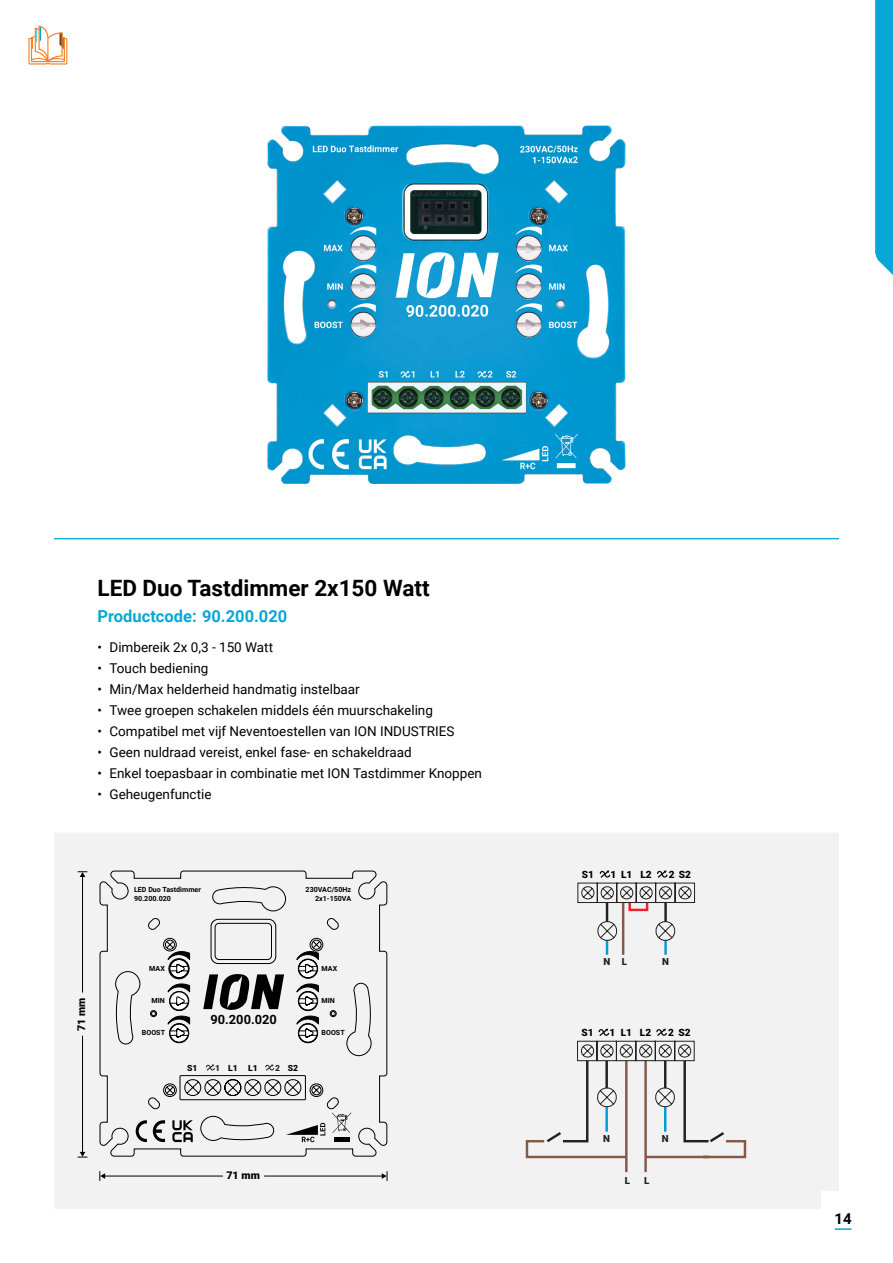
<style>
.page{position:relative;width:893px;height:1263px;background:#fff}
.page>*{position:absolute;margin:0;border:0;box-sizing:border-box;transform-origin:0 0}
.t1{font:700 22.5px "Roboto";color:#000}
.t2{font:700 16.5px "Roboto";color:#08a7d5}
.t3{font:700 15px "Roboto";color:#000}
.t4{font:13.5px "Roboto";color:#000}
.t5{font:700 12.75px "Roboto";color:#000}
.t6{font:900 10.65px "Roboto";color:#000}
.t7{font:900 10.05px "Roboto";color:#000}
.t8{font:900 9.75px "Roboto";color:#212121}
.t9{font:900 8.55px "Roboto";color:#000}
.t10{font:700 7.05px/8.6px "Roboto";color:#000;text-align:right}
.s1{color:#262525}
</style>
<div class="page">
<div style="left:54px;top:833px;width:785px;height:376px;background:#f2f2f2"></div>
<svg style="left:835px;top:1228px;width:16px;height:2px"></svg>
<hr style="left:82px;top:1036px;width:1px;height:118px;background:#000">
<svg style="left:78px;top:871px;width:9px;height:6px"></svg>
<svg style="left:78px;top:1152px;width:9px;height:6px"></svg>
<hr style="left:82px;top:876px;width:1px;height:116px;background:#000">
<hr style="left:264px;top:1176px;width:121px;height:1px;background:#000">
<hr style="left:105px;top:1176px;width:118px;height:1px;background:#000">
<svg style="left:99px;top:1171px;width:6px;height:10px"></svg>
<svg style="left:382px;top:1171px;width:6px;height:10px"></svg>
<svg style="left:99px;top:871px;width:288px;height:286px"></svg>
<svg style="left:203px;top:973px;width:81px;height:41px"></svg>
<div style="left:170px;top:1024px;width:19px;height:19px;border:1px solid #000;border-radius:50%"></div>
<svg style="left:162px;top:937px;width:28px;height:105px"></svg>
<div style="left:298px;top:1024px;width:20px;height:19px;border:1px solid #000;border-radius:50%"></div>
<svg style="left:296px;top:937px;width:28px;height:105px"></svg>
<div style="left:169px;top:958px;width:20px;height:21px;border:1px solid #000;border-radius:10px"></div>
<div style="left:150px;top:1010px;width:7px;height:7px;border:1px solid #000;border-radius:50%"></div>
<svg style="left:151px;top:1011px;width:5px;height:5px"></svg>
<svg style="left:162px;top:1064px;width:162px;height:36px"></svg>
<hr style="left:54px;top:538px;width:785px;height:1px;background:#08a7d5">
<div style="left:628px;top:901px;width:20px;height:10px;border:2px solid #ec2027"></div>
<hr style="left:664px;top:940px;width:3px;height:15px;background:#049bd7">
<hr style="left:622px;top:902px;width:2px;height:53px;background:#835948">
<hr style="left:606px;top:902px;width:2px;height:20px;background:#212121">
<svg style="left:596px;top:919px;width:22px;height:36px"></svg>
<hr style="left:664px;top:902px;width:3px;height:20px;background:#212121">
<svg style="left:655px;top:919px;width:22px;height:23px"></svg>
<svg style="left:577px;top:870px;width:118px;height:33px"></svg>
<svg style="left:524px;top:1028px;width:223px;height:146px"></svg>
<svg style="left:875px;top:0;width:18px;height:275px;background:#11aad6"></svg>
<img style="left:267px;top:125px;width:361px;height:359px">
<svg style="left:28px;top:26px;width:39px;height:39px"></svg>
<h1 class="t1" style="left:98px;top:573px;width:334px">LED Duo Tastdimmer 2x150 Watt</h1>
<p class="t2" style="left:98px;top:604px;width:191px">Productcode: 90.200.020</p>
<p class="t4" style="left:98px;top:637px;width:177px">• Dimbereik 2x 0,3 - 150 Watt</p>
<p class="t4" style="left:98px;top:658px;width:112px">• Touch bediening</p>
<p class="t4" style="left:98px;top:679px;width:264px">• Min/Max helderheid handmatig instelbaar</p>
<p class="t4" style="left:98px;top:700px;width:337px">• Twee groepen schakelen middels één muurschakeling</p>
<p class="t4" style="left:98px;top:721px;width:359px">• Compatibel met vijf Neventoestellen van ION INDUSTRIES</p>
<p class="t4" style="left:98px;top:742px;width:316px">• Geen nuldraad vereist, enkel fase- en schakeldraad</p>
<p class="t4" style="left:98px;top:763px;width:386px">• Enkel toepasbaar in combinatie met ION Tastdimmer Knoppen</p>
<p class="t4" style="left:98px;top:784px;width:116px">• Geheugenfunctie</p>
<p class="t6" style="left:74px;top:1031px;width:35px;rotate:-90deg">71 mm</p>
<p class="t10" style="left:134px;top:885px;width:68px;text-align:left">LED Duo Tastdimmer<br>90.200.020</p>
<p class="t10" style="left:306px;top:885px;width:47px">230VAC/50Hz<br>2x1-150VA</p>
<p class="t10" style="left:149px;top:964px;width:17px">MAX</p>
<p class="t10" style="left:152px;top:996px;width:15px">MIN</p>
<p class="t10" style="left:142px;top:1028px;width:25px">BOOST</p>
<p class="t5" style="left:210px;top:1011px;width:68px">90.200.020</p>
<p class="t9" style="left:187px;top:1062px;width:12px">S1</p>
<p class="t9" style="left:215px;top:1062px;width:44px"><span class="s1">1</span> L1 L1</p>
<p class="t9" style="left:275px;top:1062px;width:24px"><span class="s1">2</span> S2</p>
<p class="t10" style="left:322px;top:964px;width:17px">MAX</p>
<p class="t10" style="left:322px;top:996px;width:15px">MIN</p>
<p class="t10" style="left:322px;top:1028px;width:25px">BOOST</p>
<p class="t6" style="left:226px;top:1168px;width:35px">71 mm</p>
<p class="t7" style="left:582px;top:867px;width:14px">S1</p>
<p class="t7" style="left:611px;top:867px;width:43px">1 L1 L2</p>
<p class="t7" style="left:669px;top:867px;width:24px">2 S2</p>
<p class="t8" style="left:604px;top:955px;width:25px">N L</p>
<p class="t8" style="left:662px;top:955px;width:8px">N</p>
<p class="t7" style="left:581px;top:1025px;width:14px">S1</p>
<p class="t7" style="left:609px;top:1025px;width:43px">1 L1 L2</p>
<p class="t7" style="left:668px;top:1025px;width:24px">2 S2</p>
<p class="t8" style="left:603px;top:1132px;width:8px">N</p>
<p class="t8" style="left:625px;top:1174px;width:7px">L</p>
<p class="t8" style="left:662px;top:1132px;width:8px">N</p>
<p class="t8" style="left:644px;top:1174px;width:7px">L</p>
<p class="t3" style="left:834px;top:1208px;width:19px">14</p>
</div>
